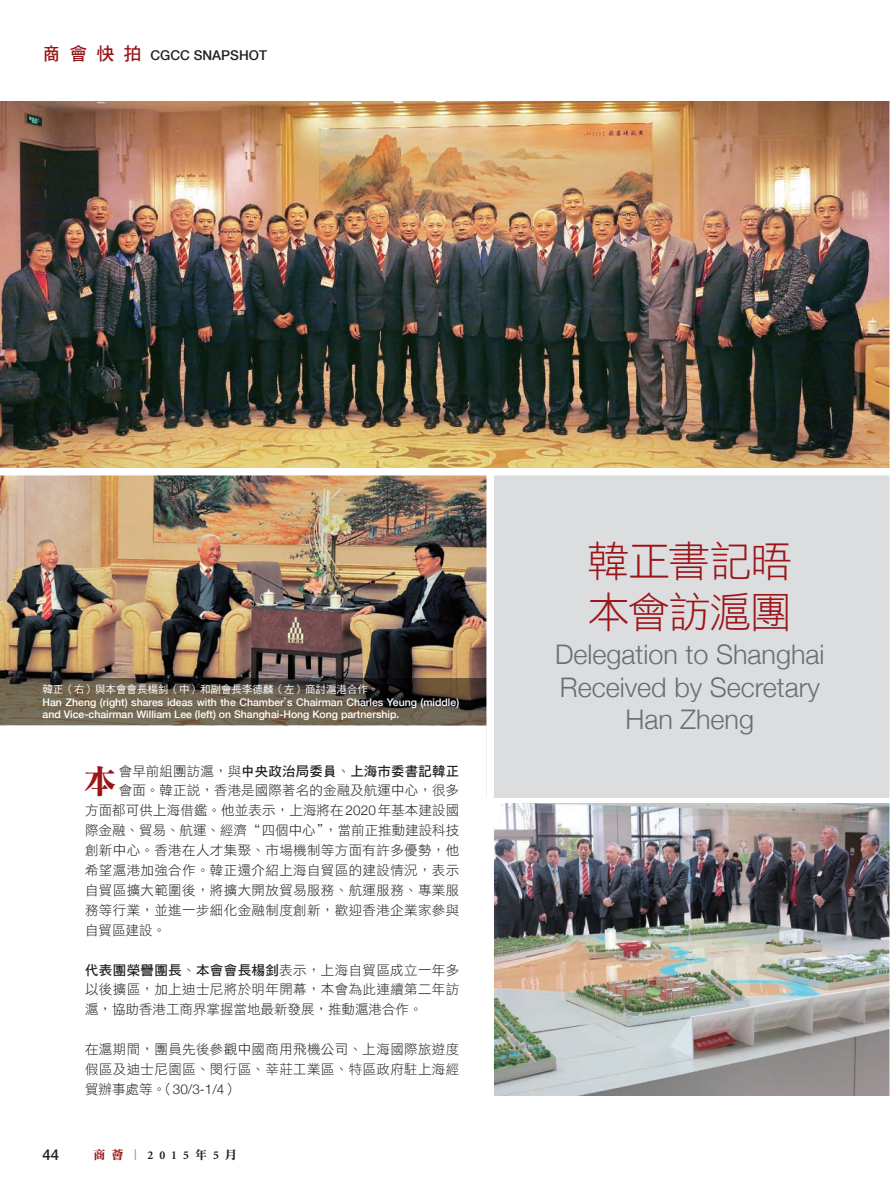
<style>
.page{position:relative;width:893px;height:1191px;background:#fff}
.page>*{position:absolute;margin:0;border:0;box-sizing:border-box;transform-origin:0 0}
.t1{font:42px/50.4px "DF Hei Std W3";letter-spacing:-.035em;color:#9c1418}
.t2{font:33px "DF Li Song Std W7";color:#9c1418}
.t3{font:300 27px/32.4px "Helvetica Neue";color:#6c6d70;text-align:center}
.t4{font:500 15px "Helvetica Neue";color:#231f20}
.t5{font:13.5px/20px "DF Hei Std W3";letter-spacing:.025em;color:#231f20;text-align:justify}
.t6{font:13.5px "DF Hei Std W7";letter-spacing:.01em;color:#231f20}
.t7{font:500 13.5px "Helvetica Neue";color:#231f20}
.t8{font:700 12px "Minion";color:#231f20}
.t9{font:500 10.5px/12.6px "Helvetica Neue";color:#fff}
.t10{font:10.5px "DF Hei Std W5";color:#fff}
.s1{font-family:"DF Hei Std W7";font-weight:400;font-size:18px;color:#9c1418}
.s2{font-family:"DF Hei Std W5";font-weight:400}
.s3{font-family:"DF Hei Std W3"}
.s4{font-family:"Helvetica Neue";font-weight:300}
.s5{font-family:"DF Hei Std W7"}
.s6{font-family:"DF Li Song Std W7";font-weight:400;color:#9c1418}
.s7{font-family:"DF Li Song Std W7";font-weight:400;color:#939598}
.s8{font-family:"DF Li Song Std W7";font-weight:400}
</style>
<div class="page">
<div style="left:486px;top:475px;width:407px;height:322px;background:#dcdddf"></div>
<img style="left:0;top:101px;width:889px;height:367px">
<img style="left:0;top:475px;width:486px;height:203px">
<img style="left:494px;top:803px;width:395px;height:293px">
<svg style="left:0;top:678px;width:486px;height:47px;background:#5e5444"></svg>
<svg style="left:889px;top:101px;width:4px;height:995px"></svg>
<div style="left:486px;top:468px;width:8px;height:645px;background:#fff"></div>
<p class="t7" style="left:43px;top:44px;width:226px"><span class="s1">商會快拍</span> CGCC SNAPSHOT</p>
<p class="t10" style="left:43px;top:683px;width:337px">韓正（右）與本會會長楊釗（中）和副會長李德麟（左）商討滬港合作。</p>
<p class="t9" style="left:43px;top:695px;width:418px">Han Zheng (right) shares ideas with the Chamber<span class="s2">´</span>s Chairman Charles Yeung (middle) and Vice-chairman William Lee (left) on Shanghai-Hong Kong partnership.</p>
<h2 class="t2" style="left:84px;top:763px;width:34px">本</h2>
<p class="t6" style="left:119px;top:763px;width:342px"><span class="s3">會早前組團訪滬，與</span>中央政治局委員<span class="s3">、</span>上海市委書記韓正</p>
<p class="t5" style="left:85px;top:780px;width:376px;text-indent:34px">會面。韓正說，香港是國際著名的金融及航運中心，很多方面都可供上海借鑑。他並表示，上海將在<span class="s4">2020</span>年基本建設國際金融、貿易、航運、經濟“四個中心”，當前正推動建設科技創新中心。香港在人才集聚、市場機制等方面有許多優勢，他希望滬港加強合作。韓正還介紹上海自貿區的建設情況，表示自貿區擴大範圍後，將擴大開放貿易服務、航運服務、專業服務等行業，並進一步細化金融制度創新，歡迎香港企業家參與自貿區建設。</p>
<p class="t5" style="left:85px;top:959px;width:376px"><span class="s5">代表團榮譽團長</span>、<span class="s5">本會會長楊釗</span>表示，上海自貿區成立一年多以後擴區，加上迪士尼將於明年開幕，本會為此連續第二年訪滬，協助香港工商界掌握當地最新發展，推動滬港合作。</p>
<p class="t5" style="left:85px;top:1039px;width:376px">在滬期間，團員先後參觀中國商用飛機公司、上海國際旅遊度假區及迪士尼園區、閔行區、莘莊工業區、特區政府駐上海經貿辦事處等。（<span class="s4">30/3-1/4</span>）</p>
<p class="t4" style="left:43px;top:1142px;width:18px">44</p>
<p class="t8" style="left:94px;top:1148px;width:145px"><span class="s6">商薈</span><span class="s7">︱</span>2015<span class="s8">年</span>5<span class="s8">月</span></p>
<h1 class="t1" style="left:587px;top:535px;width:206px">韓正書記晤本會訪滬團</h1>
<h3 class="t3" style="left:555px;top:637px;width:271px">Delegation to Shanghai<br>Received by Secretary<br>Han Zheng</h3>
</div>
